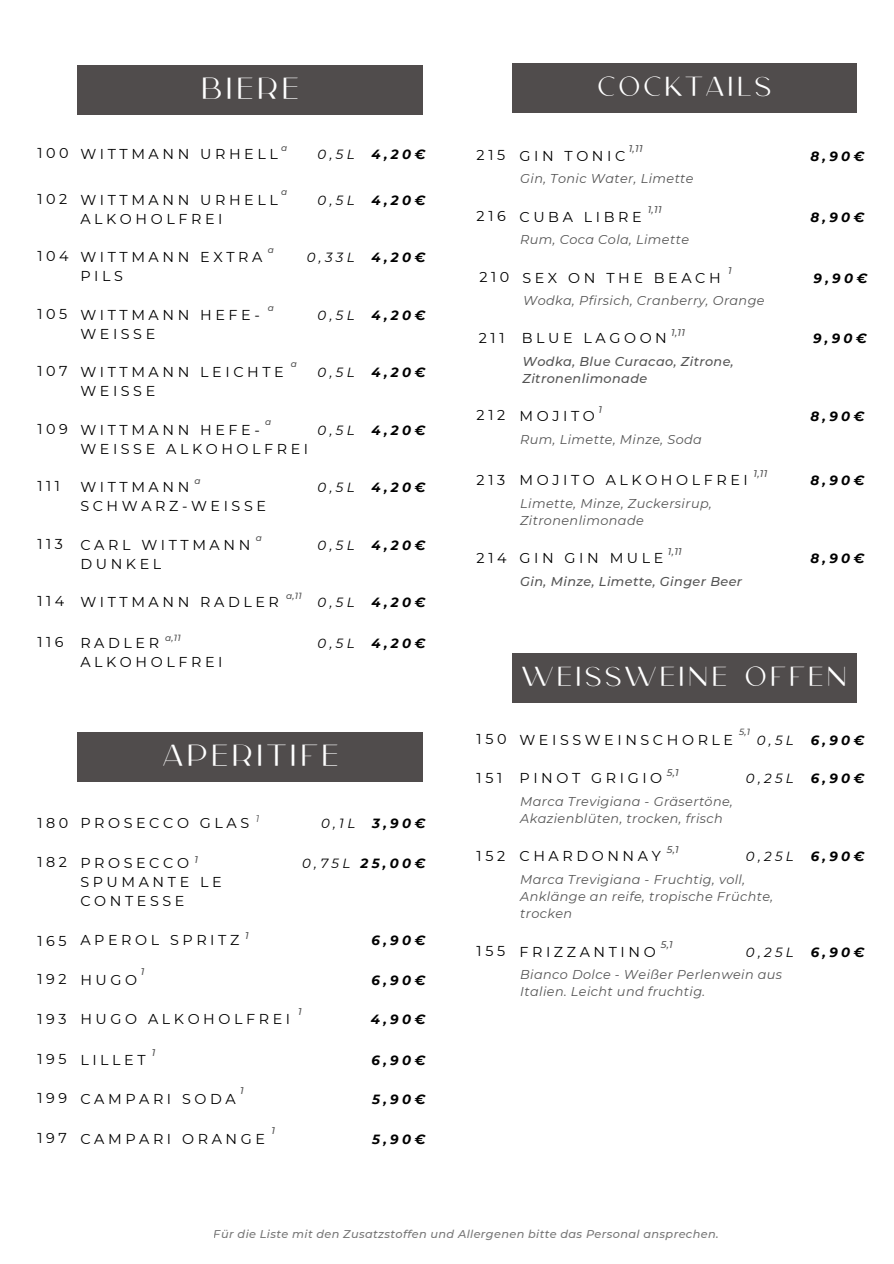
<style>
.page{position:relative;width:894px;height:1264px;background:#fff}
.page>*{position:absolute;margin:0;border:0;box-sizing:border-box;transform-origin:0 0}
.t1{font:300 30.6px "Carla Sans";letter-spacing:.11em;color:#fff}
.t2{font:300 27.6px "Carla Sans";letter-spacing:.11em;color:#fff}
.t3{font:14.25px/19.2px "Montserrat";letter-spacing:.25em;color:#000}
.t4{font:italic 700 13.35px "Montserrat";letter-spacing:.25em;color:#000}
.t5{font:italic 13.35px "Montserrat";letter-spacing:.25em;color:#000}
.t6{font:italic 12.75px/17.1px "Montserrat";letter-spacing:.03em;color:#545454}
.t7{font:italic 500 12.75px/17.1px "Montserrat";letter-spacing:.03em;color:#545454}
.t8{font:italic 500 11.25px "Montserrat";letter-spacing:.03em;color:#545454}
.t9{font:italic 500 9.75px "Montserrat";letter-spacing:.03em;color:#545454}
.t10{font:italic 9.75px "Montserrat";color:#545454}
.t11{font:italic 500 9px "Montserrat";color:#545454}
.s1{font-weight:400}
</style>
<div class="page">
<div style="left:512px;top:63px;width:344px;height:50px;background:#504c4c"></div>
<div style="left:77px;top:732px;width:345px;height:49px;background:#504c4c"></div>
<div style="left:77px;top:65px;width:345px;height:49px;background:#504c4c"></div>
<div style="left:512px;top:653px;width:344px;height:49px;background:#504c4c"></div>
<h3 class="t1" style="left:201px;top:70px;width:100px">BIERE</h3>
<p class="t11" style="left:281px;top:142px;width:8px">a</p>
<h3 class="t11" style="left:281px;top:186px;width:8px">a</h3>
<h3 class="t3" style="left:37px;top:144px;width:33px">100</h3>
<h2 class="t3" style="left:80px;top:144px;width:199px">WITTMANN URHELL</h2>
<p class="t5" style="left:317px;top:146px;width:38px">0,5L</p>
<p class="t4" style="left:371px;top:146px;width:55px">4,20€</p>
<h2 class="t3" style="left:80px;top:190px;width:199px">WITTMANN URHELL<br>ALKOHOLFREI</h2>
<h3 class="t3" style="left:37px;top:189px;width:31px">102</h3>
<h1 class="t5" style="left:317px;top:191px;width:38px">0,5L</h1>
<h1 class="t4" style="left:371px;top:191px;width:55px">4,20€</h1>
<h2 class="t11" style="left:268px;top:244px;width:8px">a</h2>
<h3 class="t3" style="left:37px;top:246px;width:33px">104</h3>
<h3 class="t5" style="left:307px;top:249px;width:49px">0,33L</h3>
<h3 class="t4" style="left:371px;top:249px;width:55px">4,20€</h3>
<h3 class="t3" style="left:80px;top:247px;width:183px">WITTMANN EXTRA<br>PILS</h3>
<h5 class="t11" style="left:268px;top:302px;width:8px">a</h5>
<h3 class="t3" style="left:37px;top:304px;width:31px">105</h3>
<h3 class="t5" style="left:317px;top:306px;width:38px">0,5L</h3>
<h3 class="t4" style="left:371px;top:306px;width:55px">4,20€</h3>
<h3 class="t3" style="left:80px;top:305px;width:181px">WITTMANN HEFE-<br>WEISSE</h3>
<p class="t11" style="left:290px;top:358px;width:8px">a</p>
<h2 class="t3" style="left:37px;top:361px;width:32px">107</h2>
<h3 class="t5" style="left:317px;top:364px;width:38px">0,5L</h3>
<h3 class="t4" style="left:371px;top:364px;width:55px">4,20€</h3>
<p class="t3" style="left:80px;top:362px;width:205px">WITTMANN LEICHTE<br>WEISSE</p>
<h3 class="t11" style="left:265px;top:416px;width:8px">a</h3>
<h3 class="t3" style="left:37px;top:419px;width:32px">109</h3>
<p class="t5" style="left:317px;top:421px;width:38px">0,5L</p>
<p class="t4" style="left:371px;top:421px;width:55px">4,20€</p>
<h5 class="t3" style="left:80px;top:420px;width:229px">WITTMANN HEFE-<br>WEISSE ALKOHOLFREI</h5>
<h2 class="t11" style="left:194px;top:475px;width:8px">a</h2>
<p class="t3" style="left:37px;top:476px;width:24px">111</p>
<h5 class="t5" style="left:317px;top:479px;width:38px">0,5L</h5>
<h5 class="t4" style="left:371px;top:479px;width:55px">4,20€</h5>
<h2 class="t3" style="left:80px;top:477px;width:187px">WITTMANN<br>SCHWARZ-WEISSE</h2>
<h4 class="t11" style="left:256px;top:532px;width:8px">a</h4>
<h5 class="t3" style="left:37px;top:534px;width:27px">113</h5>
<h2 class="t5" style="left:317px;top:536px;width:38px">0,5L</h2>
<h2 class="t4" style="left:371px;top:536px;width:55px">4,20€</h2>
<h3 class="t3" style="left:80px;top:535px;width:171px">CARL WITTMANN<br>DUNKEL</h3>
<h2 class="t11" style="left:286px;top:590px;width:17px">a,11</h2>
<h2 class="t3" style="left:37px;top:591px;width:28px">114</h2>
<p class="t3" style="left:80px;top:592px;width:200px">WITTMANN RADLER</p>
<h3 class="t5" style="left:317px;top:594px;width:38px">0,5L</h3>
<h3 class="t4" style="left:371px;top:594px;width:55px">4,20€</h3>
<h4 class="t3" style="left:80px;top:633px;width:144px">RADLER<br>ALKOHOLFREI</h4>
<h5 class="t11" style="left:165px;top:632px;width:17px">a,11</h5>
<h3 class="t3" style="left:37px;top:632px;width:28px">116</h3>
<p class="t5" style="left:317px;top:635px;width:38px">0,5L</p>
<p class="t4" style="left:371px;top:635px;width:55px">4,20€</p>
<h3 class="t1" style="left:163px;top:737px;width:177px">APERITIFE</h3>
<h2 class="t10" style="left:256px;top:812px;width:5px">1</h2>
<h3 class="t3" style="left:37px;top:812px;width:32px">180</h3>
<h3 class="t3" style="left:80px;top:813px;width:170px">PROSECCO GLAS</h3>
<p class="t5" style="left:321px;top:815px;width:36px">0,1L</p>
<p class="t4" style="left:372px;top:815px;width:55px">3,90€</p>
<h3 class="t3" style="left:80px;top:853px;width:143px">PROSECCO<br>SPUMANTE LE<br>CONTESSE</h3>
<h3 class="t9" style="left:194px;top:853px;width:5px">1</h3>
<h3 class="t3" style="left:37px;top:852px;width:31px">182</h3>
<p class="t4" style="left:302px;top:854px;width:125px"><span class="s1">0,75L</span> 25,00€</p>
<p class="t9" style="left:245px;top:929px;width:5px">1</p>
<h3 class="t3" style="left:37px;top:931px;width:31px">165</h3>
<h3 class="t3" style="left:80px;top:930px;width:160px">APEROL SPRITZ</h3>
<p class="t4" style="left:371px;top:932px;width:55px">6,90€</p>
<h3 class="t3" style="left:37px;top:969px;width:31px">192</h3>
<h2 class="t3" style="left:80px;top:970px;width:58px">HUGO</h2>
<p class="t4" style="left:371px;top:971px;width:55px">6,90€</p>
<h3 class="t3" style="left:37px;top:1008px;width:31px">193</h3>
<h2 class="t3" style="left:80px;top:1009px;width:211px">HUGO ALKOHOLFREI</h2>
<p class="t4" style="left:371px;top:1011px;width:56px">4,90€</p>
<h2 class="t9" style="left:141px;top:965px;width:5px">1</h2>
<p class="t9" style="left:298px;top:1005px;width:5px">1</p>
<p class="t9" style="left:152px;top:1046px;width:5px">1</p>
<h3 class="t3" style="left:37px;top:1049px;width:31px">195</h3>
<h1 class="t3" style="left:80px;top:1049px;width:67px">LILLET</h1>
<h3 class="t4" style="left:371px;top:1051px;width:55px">6,90€</h3>
<h3 class="t3" style="left:37px;top:1088px;width:31px">199</h3>
<h3 class="t3" style="left:80px;top:1089px;width:157px">CAMPARI SODA</h3>
<h3 class="t4" style="left:372px;top:1091px;width:55px">5,90€</h3>
<h3 class="t3" style="left:37px;top:1128px;width:31px">197</h3>
<h3 class="t3" style="left:80px;top:1128px;width:186px">CAMPARI ORANGE</h3>
<h3 class="t4" style="left:372px;top:1130px;width:55px">5,90€</h3>
<h3 class="t9" style="left:240px;top:1084px;width:5px">1</h3>
<h3 class="t9" style="left:271px;top:1124px;width:5px">1</h3>
<h3 class="t2" style="left:597px;top:70px;width:175px">COCKTAILS</h3>
<h3 class="t9" style="left:628px;top:143px;width:16px">1,11</h3>
<h3 class="t3" style="left:476px;top:145px;width:30px">215</h3>
<p class="t3" style="left:519px;top:146px;width:107px">GIN TONIC</p>
<h3 class="t4" style="left:810px;top:148px;width:55px">8,90€</h3>
<p class="t6" style="left:520px;top:170px;width:175px">Gin, Tonic Water, Limette</p>
<h3 class="t9" style="left:647px;top:204px;width:16px">1,11</h3>
<h3 class="t3" style="left:476px;top:206px;width:31px">216</h3>
<h3 class="t3" style="left:519px;top:207px;width:124px">CUBA LIBRE</h3>
<p class="t4" style="left:810px;top:209px;width:55px">8,90€</p>
<h3 class="t6" style="left:520px;top:231px;width:170px">Rum, Coca Cola, Limette</h3>
<h1 class="t9" style="left:728px;top:265px;width:5px">1</h1>
<p class="t3" style="left:479px;top:267px;width:31px">210</p>
<h3 class="t3" style="left:522px;top:268px;width:200px">SEX ON THE BEACH</h3>
<h3 class="t4" style="left:813px;top:270px;width:55px">9,90€</h3>
<h3 class="t6" style="left:523px;top:292px;width:243px">Wodka, Pfirsich, Cranberry, Orange</h3>
<h3 class="t3" style="left:479px;top:328px;width:27px">211</h3>
<h3 class="t3" style="left:521px;top:328px;width:147px">BLUE LAGOON</h3>
<p class="t4" style="left:812px;top:330px;width:55px">9,90€</p>
<h3 class="t7" style="left:522px;top:353px;width:213px">Wodka, Blue Curacao, Zitrone,<br>Zitronenlimonade</h3>
<h3 class="t3" style="left:476px;top:405px;width:30px">212</h3>
<p class="t3" style="left:519px;top:406px;width:77px">MOJITO</p>
<h3 class="t4" style="left:810px;top:408px;width:55px">8,90€</h3>
<p class="t6" style="left:520px;top:430px;width:183px">Rum, Limette, Minze, Soda</p>
<p class="t3" style="left:476px;top:470px;width:30px">213</p>
<h3 class="t3" style="left:519px;top:471px;width:230px">MOJITO ALKOHOLFREI</h3>
<h3 class="t4" style="left:810px;top:472px;width:55px">8,90€</h3>
<h3 class="t6" style="left:520px;top:495px;width:193px">Limette, Minze, Zuckersirup,<br>Zitronenlimonade</h3>
<h3 class="t3" style="left:476px;top:548px;width:31px">214</h3>
<h3 class="t3" style="left:519px;top:549px;width:145px">GIN GIN MULE</h3>
<p class="t4" style="left:810px;top:550px;width:55px">8,90€</p>
<h3 class="t7" style="left:520px;top:573px;width:223px">Gin, Minze, Limette, Ginger Beer</h3>
<h3 class="t9" style="left:671px;top:326px;width:16px">1,11</h3>
<h3 class="t9" style="left:598px;top:404px;width:5px">1</h3>
<h3 class="t9" style="left:753px;top:467px;width:16px">1,11</h3>
<h3 class="t9" style="left:667px;top:546px;width:16px">1,11</h3>
<h2 class="t2" style="left:521px;top:660px;width:327px">WEISSWEINE OFFEN</h2>
<p class="t11" style="left:738px;top:726px;width:13px">5,1</p>
<p class="t3" style="left:476px;top:730px;width:258px">150 WEISSWEINSCHORLE</p>
<h3 class="t5" style="left:756px;top:732px;width:38px">0,5L</h3>
<h3 class="t4" style="left:810px;top:732px;width:55px">6,90€</h3>
<p class="t3" style="left:476px;top:768px;width:27px">151</p>
<h3 class="t3" style="left:519px;top:768px;width:144px">PINOT GRIGIO</h3>
<h3 class="t5" style="left:745px;top:770px;width:49px">0,25L</h3>
<h3 class="t4" style="left:810px;top:770px;width:55px">6,90€</h3>
<h3 class="t6" style="left:520px;top:793px;width:214px">Marca Trevigiana - Gräsertöne,<br>Akazienblüten, trocken, frisch</h3>
<h3 class="t3" style="left:476px;top:846px;width:30px">152</h3>
<h3 class="t3" style="left:519px;top:846px;width:143px">CHARDONNAY</h3>
<h5 class="t5" style="left:745px;top:848px;width:49px">0,25L</h5>
<h5 class="t4" style="left:810px;top:848px;width:55px">6,90€</h5>
<p class="t6" style="left:520px;top:871px;width:254px">Marca Trevigiana - Fruchtig, voll,<br>Anklänge an reife, tropische Früchte, trocken</p>
<h5 class="t3" style="left:476px;top:941px;width:30px">155</h5>
<h3 class="t3" style="left:519px;top:941px;width:138px">FRIZZANTINO</h3>
<h3 class="t5" style="left:745px;top:943px;width:49px">0,25L</h3>
<h3 class="t4" style="left:810px;top:943px;width:55px">6,90€</h3>
<h3 class="t6" style="left:520px;top:966px;width:263px">Bianco Dolce - Weißer Perlenwein aus<br>Italien. Leicht und fruchtig.</h3>
<h3 class="t9" style="left:666px;top:767px;width:14px">5,1</h3>
<h3 class="t9" style="left:666px;top:843px;width:14px">5,1</h3>
<h5 class="t9" style="left:660px;top:938px;width:14px">5,1</h5>
<p class="t8" style="left:214px;top:1226px;width:506px">Für die Liste mit den Zusatzstoffen und Allergenen bitte das Personal ansprechen.</p>
</div>
